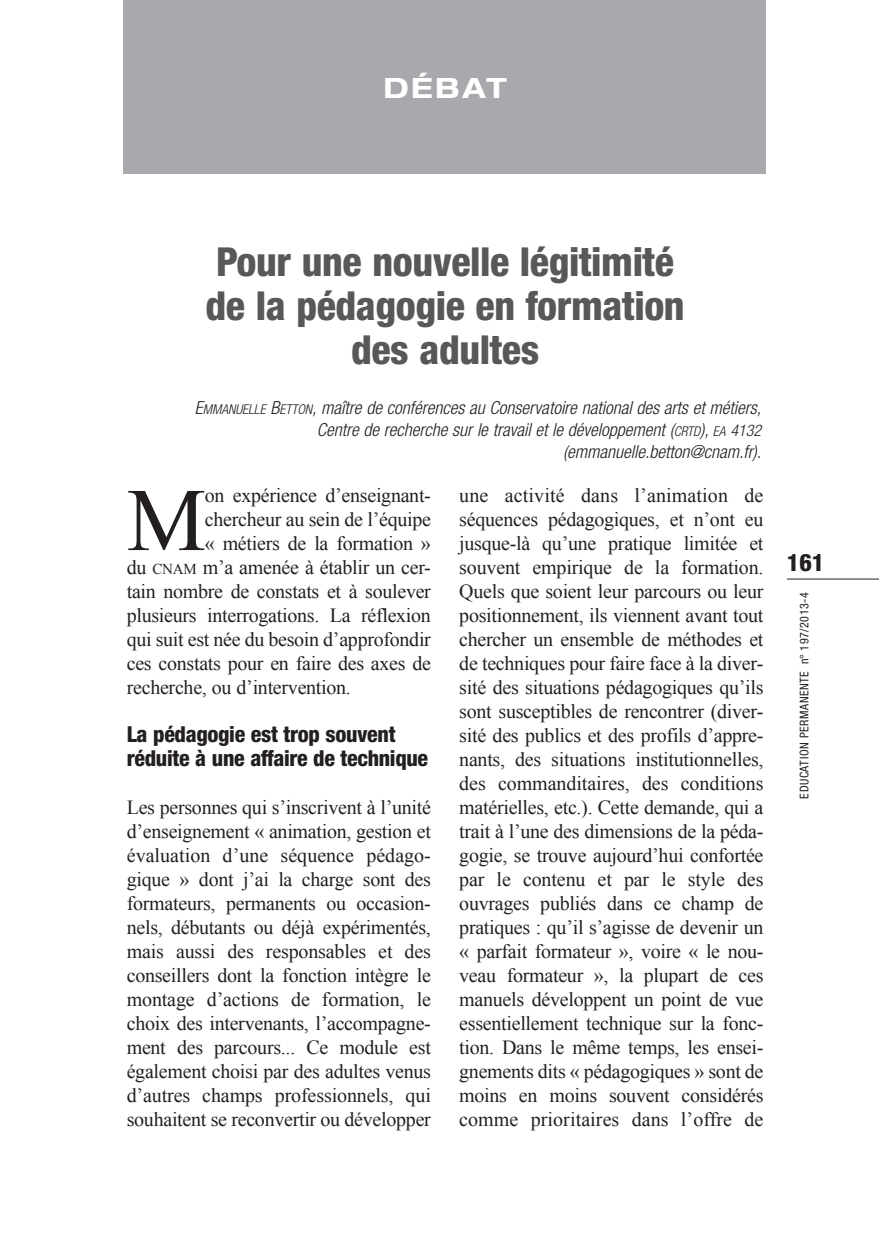
<style>
.page{position:relative;width:879px;height:1248px;background:#fff}
.page>*{position:absolute;margin:0;border:0;box-sizing:border-box;transform-origin:0 0}
.t1{font:89.2px "Times New Roman";color:#231f20}
.t2{font:800 condensed 40px/44px "Helvetica Neue";letter-spacing:-.01em;color:#57585a;text-align:center}
.t3{font:700 expanded 28px "Helvetica Neue";letter-spacing:.08em;color:#fff}
.t4{font:800 condensed 24px "Helvetica Neue";color:#231f20}
.t5{font:800 condensed 22px/24px "Helvetica Neue";letter-spacing:-.015em;color:#231f20}
.t6{font:20px/24px "Times New Roman";letter-spacing:-.015em;color:#231f20;text-align:justify}
.t7{font:italic 300 condensed 18px/21.6px "Helvetica Neue";color:#231f20;text-align:right}
.t8{font:condensed 12px "Helvetica Neue";letter-spacing:.05em;color:#231f20}
.s1{font-size:13.6px}
.s2{font-size:16px}
.s3{font-size:15px}
</style>
<div class="page">
<div style="left:123px;top:0;width:642px;height:174px;background:#a8a9ad"></div>
<hr style="left:787px;top:578px;width:92px;height:1px;background:#231f20">
<p class="t3" style="left:383px;top:78px;width:125px">DÉBAT</p>
<p class="t2" style="left:206px;top:243px;width:480px">Pour une nouvelle légitimité de la pédagogie en formation des adultes</p>
<p class="t7" style="left:195px;top:399px;width:567px">E<span class="s1">MMANUELLE</span> B<span class="s1">ETTON</span>, maître de conférences au Conservatoire national des arts et métiers,<br>Centre de recherche sur le travail et le développement (<span class="s1">CRTD</span>), <span class="s1">EA</span> <span class="s2">4132 </span>(emmanuelle.betton@cnam.fr).</p>
<p class="t1" style="left:127px;top:470px;width:81px">M</p>
<p class="t6" style="left:205px;top:483px;width:228px">on expérience d’enseignant-</p>
<p class="t6" style="left:459px;top:483px;width:306px">une activité dans l’animation de séquences pédagogiques, et n’ont eu jusque-là qu’une pratique limitée et souvent empirique de la formation.<br>Quels que soient leur parcours ou leur positionnement, ils viennent avant tout chercher un ensemble de méthodes et de techniques pour faire face à la diver&shy;sité des situations pédagogiques qu’ils sont susceptibles de rencontrer (diver&shy;sité des publics et des profils d’appre&shy;nants, des situations institutionnelles, des commanditaires, des conditions matérielles, etc.). cette demande, qui a trait à l’une des dimensions de la péda&shy;gogie, se trouve aujourd’hui confortée par le contenu et par le style des ouvrages publiés dans ce champ de pratiques : qu’il s’agisse de devenir un « parfait formateur », voire « le nou&shy;veau formateur », la plupart de ces manuels développent un point de vue essentiellement technique sur la fonc&shy;tion. Dans le même temps, les ensei&shy;gnements dits « pédagogiques » sont de moins en moins souvent considérés comme prioritaires dans l’offre de</p>
<p class="t6" style="left:205px;top:507px;width:228px">chercheur au sein de l’équipe</p>
<p class="t6" style="left:205px;top:531px;width:228px">« métiers de la formation »</p>
<p class="t6" style="left:127px;top:555px;width:306px">du <span class="s3">cnaM</span> m’a amenée à établir un cer-</p>
<p class="t6" style="left:127px;top:579px;width:306px">tain nombre de constats et à soulever</p>
<p class="t6" style="left:127px;top:603px;width:306px">plusieurs interrogations. La réflexion</p>
<p class="t6" style="left:127px;top:627px;width:306px">qui suit est née du besoin d’approfondir</p>
<p class="t6" style="left:127px;top:651px;width:306px">ces constats pour en faire des axes de</p>
<p class="t6" style="left:127px;top:675px;width:226px">recherche, ou d’intervention.</p>
<p class="t5" style="left:127px;top:724px;width:303px">La pédagogie est trop souvent réduite à une affaire de technique</p>
<p class="t6" style="left:127px;top:795px;width:306px">Les personnes qui s’inscrivent à l’unité d’enseignement « animation, gestion et évaluation d’une séquence pédago&shy;gique » dont j’ai la charge sont des formateurs, permanents ou occasion&shy;nels, débutants ou déjà expérimentés, mais aussi des responsables et des conseillers dont la fonction intègre le montage d’actions de formation, le choix des intervenants, l’accompagne&shy;ment des parcours... ce module est également choisi par des adultes venus d’autres champs professionnels, qui souhaitent se reconvertir ou développer</p>
<p class="t4" style="left:787px;top:554px;width:39px">161</p>
<p class="t8" style="left:800px;top:798px;width:208px;rotate:-90deg">EDUCATION PERMANENTE n° 197/2013-4</p>
</div>
